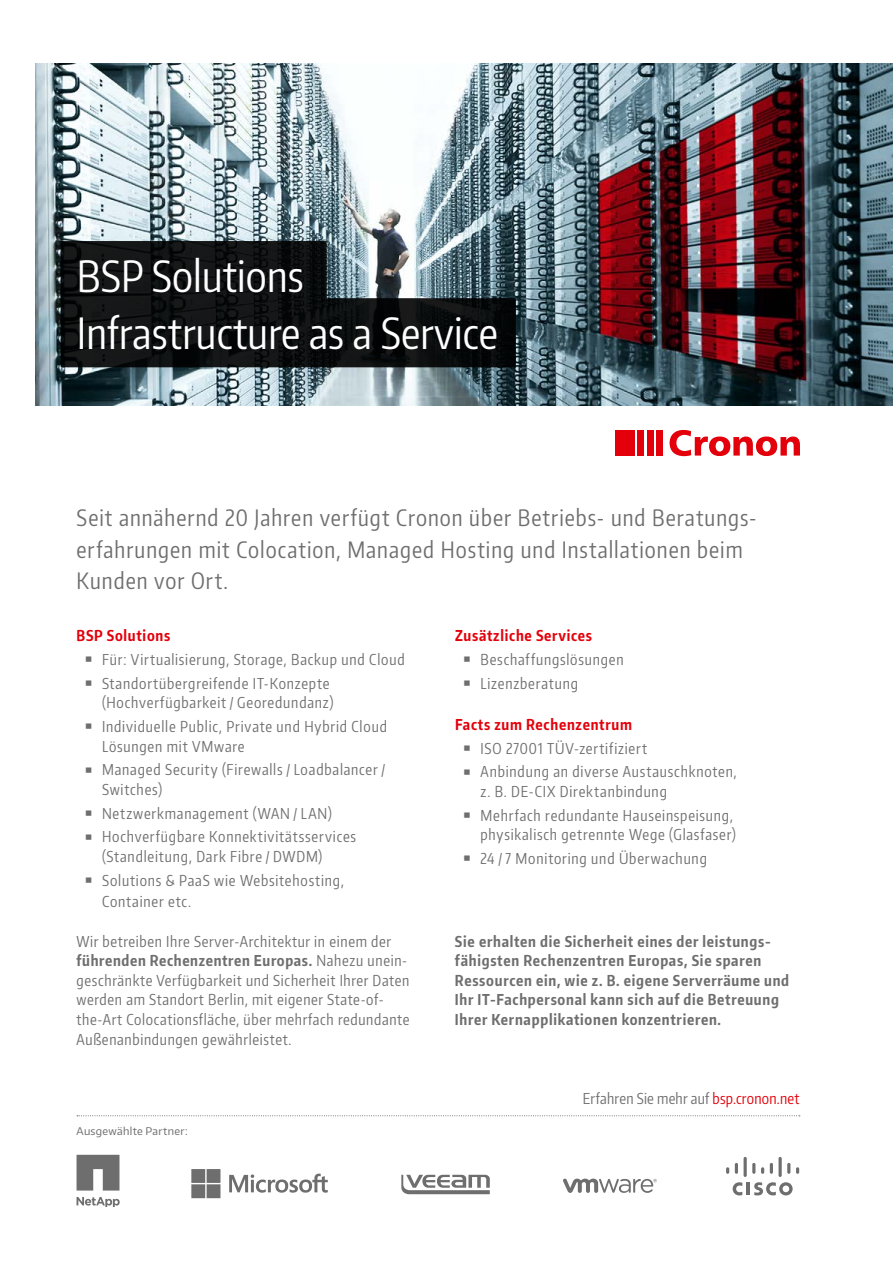
<style>
.page{position:relative;width:893px;height:1263px;background:#fff}
.page>*{position:absolute;margin:0;border:0;box-sizing:border-box;transform-origin:0 0}
.t1{font:42.9px/57px "Encode Sans Compressed";letter-spacing:.005em;color:#fff}
.t2{font:22.5px/31.5px "Encode Sans Compressed";letter-spacing:.045em;color:#6e6e6e}
.t3{font:15px/19.5px "Encode Sans Compressed";letter-spacing:.055em;color:#6e6e6e}
.t4{font:700 15px/19.5px "Encode Sans Compressed";letter-spacing:.05em;color:#6e6e6e}
.t5{font:700 15px "Encode Sans Compressed";letter-spacing:.05em;color:#e3000b}
.t6{font:15px "Encode Sans Compressed";letter-spacing:.015em;color:#6e6e6e}
.t7{font:10.5px "Encode Sans Normal";letter-spacing:.03em;color:#6e6e6e}
.s1{font-family:"Verdana";font-size:24px}
.s2{font-weight:700}
.s3{color:#e3000b}
</style>
<div class="page">
<svg style="left:77px;top:1115px;width:723px;height:1px"></svg>
<img style="left:35px;top:64px;width:858px;height:341px">
<svg style="left:61px;top:241px;width:455px;height:126px;background:#212628"></svg>
<svg style="left:563px;top:1178px;width:94px;height:15px"></svg>
<svg style="left:733px;top:1182px;width:60px;height:13px"></svg>
<svg style="left:726px;top:1167px;width:3px;height:7px"></svg>
<svg style="left:735px;top:1163px;width:3px;height:11px"></svg>
<hr style="left:744px;top:1157px;width:3px;height:20px;background:#6e6e6e;border-radius:2px">
<svg style="left:752px;top:1163px;width:3px;height:11px"></svg>
<svg style="left:761px;top:1167px;width:3px;height:7px"></svg>
<svg style="left:770px;top:1163px;width:3px;height:11px"></svg>
<svg style="left:778px;top:1157px;width:4px;height:20px"></svg>
<svg style="left:787px;top:1163px;width:3px;height:11px"></svg>
<svg style="left:796px;top:1167px;width:3px;height:7px"></svg>
<svg style="left:401px;top:1175px;width:89px;height:19px"></svg>
<svg style="left:77px;top:1197px;width:42px;height:10px"></svg>
<svg style="left:77px;top:1155px;width:42px;height:35px"></svg>
<svg style="left:229px;top:1173px;width:99px;height:20px"></svg>
<svg style="left:191px;top:1169px;width:29px;height:29px"></svg>
<svg style="left:670px;top:430px;width:129px;height:26px"></svg>
<div style="left:615px;top:430px;width:20px;height:26px;background:#e3000b"></div>
<div style="left:637px;top:430px;width:7px;height:26px;background:#e3000b"></div>
<div style="left:647px;top:430px;width:7px;height:26px;background:#e3000b"></div>
<div style="left:656px;top:430px;width:7px;height:26px;background:#e3000b"></div>
<h1 class="t1" style="left:77px;top:246px;width:423px">BSP Solutions<br>Infrastructure as a Service</h1>
<h2 class="t2" style="left:77px;top:501px;width:681px">Seit annähernd 20 Jahren verfügt Cronon über Betriebs- und Beratungs&shy;erfahrungen mit Colocation, Managed Hosting und Installationen beim<br>Kunden vor Ort.</h2>
<p class="t5" style="left:77px;top:626px;width:95px">BSP Solutions</p>
<p class="t3" style="left:84px;top:649px;width:322px"><span class="s1">▪</span> Für: Virtualisierung, Storage, Backup und Cloud</p>
<p class="t3" style="left:84px;top:673px;width:250px;text-align:right"><span class="s1">▪</span> Standortübergreifende IT-Konzepte (Hochverfügbarkeit / Georedundanz)</p>
<p class="t3" style="left:102px;top:716px;width:286px;text-indent:-18px"><span class="s1">▪</span> Individuelle Public, Private und Hybrid Cloud<br>Lösungen mit VMware</p>
<p class="t3" style="left:102px;top:759px;width:285px;text-indent:-18px"><span class="s1">▪</span> Managed Security (Firewalls / Loadbalancer /<br>Switches)</p>
<p class="t3" style="left:84px;top:803px;width:249px"><span class="s1">▪</span> Netzwerkmanagement (WAN / LAN)</p>
<p class="t3" style="left:102px;top:826px;width:256px;text-indent:-18px"><span class="s1">▪</span> Hochverfügbare Konnektivitätsservices (Standleitung, Dark Fibre / DWDM)</p>
<p class="t3" style="left:102px;top:869px;width:243px;line-height:21.6px;text-indent:-18px"><span class="s1">▪</span> Solutions &amp; PaaS wie Websitehosting,<br>Container etc.</p>
<p class="t5" style="left:455px;top:626px;width:139px">Zusätzliche Services</p>
<p class="t3" style="left:463px;top:649px;width:162px"><span class="s1">▪</span> Beschaffungslösungen</p>
<p class="t3" style="left:463px;top:673px;width:117px"><span class="s1">▪</span> Lizenzberatung</p>
<p class="t5" style="left:455px;top:714px;width:178px">Facts zum Rechenzentrum</p>
<p class="t3" style="left:463px;top:738px;width:186px"><span class="s1">▪</span> ISO 27001 TÜV-zertifiziert</p>
<p class="t3" style="left:480px;top:761px;width:258px;text-indent:-18px"><span class="s1">▪</span> Anbindung an diverse Austauschknoten, z. B. DE-CIX Direktanbindung</p>
<p class="t3" style="left:463px;top:805px;width:274px;text-align:right"><span class="s1">▪</span> Mehrfach redundante Hauseinspeisung, physikalisch getrennte Wege (Glasfaser)</p>
<p class="t3" style="left:463px;top:848px;width:246px"><span class="s1">▪</span> 24 / 7 Monitoring und Überwachung</p>
<p class="t3" style="left:77px;top:931px;width:335px">Wir betreiben Ihre Server-Architektur in einem der <span class="s2">führenden Rechenzentren Europas.</span> Nahezu unein&shy;geschränkte Verfügbarkeit und Sicherheit Ihrer Daten werden am Standort Berlin, mit eigener State-of&shy;the-Art Colocationsfläche, über mehrfach redundante Außenanbindungen gewährleistet.</p>
<p class="t4" style="left:455px;top:931px;width:336px">Sie erhalten die Sicherheit eines der leistungs&shy;fähigsten Rechenzentren Europas, Sie sparen Ressourcen ein, wie z. B. eigene Serverräume und Ihr IT-Fachpersonal kann sich auf die Betreuung Ihrer Kernapplikationen konzentrieren.</p>
<p class="t7" style="left:77px;top:1124px;width:113px">Ausgewählte Partner:</p>
<p class="t6" style="left:583px;top:1088px;width:218px">Erfahren Sie mehr auf <span class="s3">bsp.cronon.net</span></p>
</div>
